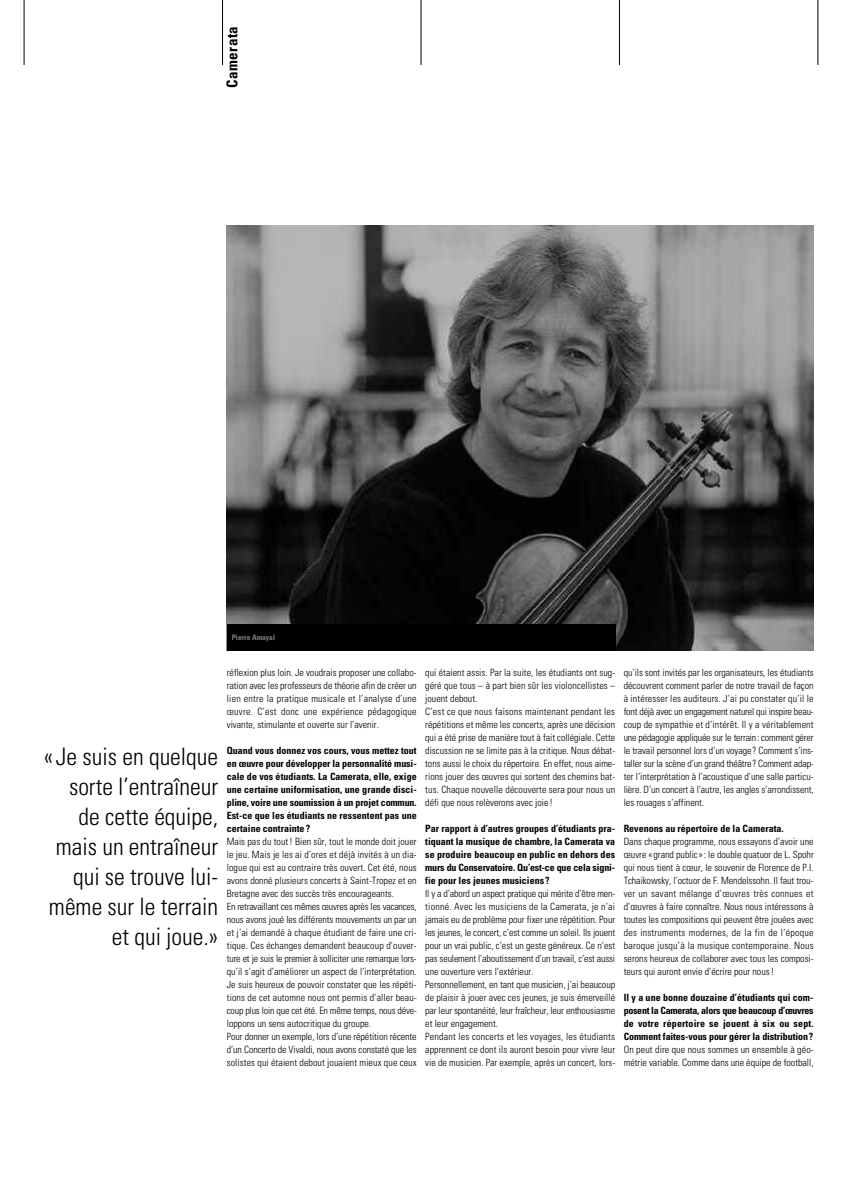
<style>
.page{position:relative;width:842px;height:1191px;background:#fff}
.page>*{position:absolute;margin:0;border:0;box-sizing:border-box;transform-origin:0 0}
.t1{font:300 condensed 24px/30px "Univers LT";color:#000;text-align:right}
.t2{font:700 condensed 15px "Univers LT";letter-spacing:.035em;color:#000}
.t3{font:300 condensed 10px/13px "Univers LT";color:#000}
.t4{font:700 condensed 10px/13px "Univers LT";color:#000;text-align:justify}
.t5{font:700 condensed 7.5px "Univers LT";color:#808080}
</style>
<div class="page">
<hr style="left:24px;top:0;width:1px;height:65px;background:#000">
<hr style="left:222px;top:0;width:1px;height:65px;background:#000">
<hr style="left:619px;top:0;width:1px;height:65px;background:#000">
<hr style="left:421px;top:0;width:1px;height:65px;background:#000">
<hr style="left:818px;top:0;width:1px;height:65px;background:#000">
<img style="left:227px;top:225px;width:587px;height:425px">
<div style="left:227px;top:624px;width:388px;height:26px;background:#000"></div>
<h2 class="t2" style="left:227px;top:88px;width:64px;rotate:-90deg">Camerata</h2>
<p class="t5" style="left:232px;top:634px;width:45px">Pierre Amoyal</p>
<h1 class="t1" style="left:44px;top:743px;width:176px">« Je suis en quelque sorte l’entraîneur de cette équipe, mais un entraîneur qui se trouve lui&shy;même sur le terrain et qui joue.»</h1>
<p class="t3" style="left:227px;top:667px;width:191px;text-align:justify">réflexion plus loin. Je voudrais proposer une collabo&shy;ration avec les professeurs de théorie afin de créer un lien entre la pratique musicale et l’analyse d’une œuvre. C’est donc une expérience pédagogique vivante, stimulante et ouverte sur l’avenir.</p>
<p class="t4" style="left:227px;top:745px;width:191px">Quand vous donnez vos cours, vous mettez tout en œuvre pour développer la personnalité musi&shy;cale de vos étudiants. La Camerata, elle, exige une certaine uniformisation, une grande disci&shy;pline, voire une soumission à un projet commun.<br>Est-ce que les étudiants ne ressentent pas une certaine contrainte ?</p>
<p class="t3" style="left:227px;top:836px;width:192px">Mais pas du tout ! Bien sûr, tout le monde doit jouer le jeu. Mais je les ai d’ores et déjà invités à un dia&shy;logue qui est au contraire très ouvert. Cet été, nous avons donné plusieurs concerts à Saint-Tropez et en Bretagne avec des succès très encourageants.<br>En retravaillant ces mêmes œuvres après les vacances, nous avons joué les différents mouvements un par un et j’ai demandé à chaque étudiant de faire une cri&shy;tique. Ces échanges demandent beaucoup d’ouver&shy;ture et je suis le premier à solliciter une remarque lors&shy;qu’il s’agit d’améliorer un aspect de l’interprétation.<br>Je suis heureux de pouvoir constater que les répéti&shy;tions de cet automne nous ont permis d’aller beau&shy;coup plus loin que cet été. En même temps, nous déve&shy;loppons un sens autocritique du groupe.<br>Pour donner un exemple, lors d’une répétition récente d’un Concerto de Vivaldi, nous avons constaté que les solistes qui étaient debout jouaient mieux que ceux</p>
<p class="t3" style="left:425px;top:667px;width:191px">qui étaient assis. Par la suite, les étudiants ont sug&shy;géré que tous – à part bien sûr les violoncellistes – jouent debout.<br>C’est ce que nous faisons maintenant pendant les répétitions et même les concerts, après une décision qui a été prise de manière tout à fait collégiale. Cette discussion ne se limite pas à la critique. Nous débat&shy;tons aussi le choix du répertoire. En effet, nous aime&shy;rions jouer des œuvres qui sortent des chemins bat&shy;tus. Chaque nouvelle découverte sera pour nous un défi que nous relèverons avec joie !</p>
<p class="t4" style="left:425px;top:823px;width:191px">Par rapport à d’autres groupes d’étudiants pra&shy;tiquant la musique de chambre, la Camerata va se produire beaucoup en public en dehors des murs du Conservatoire. Qu’est-ce que cela signi&shy;fie pour les jeunes musiciens ?</p>
<p class="t3" style="left:425px;top:888px;width:191px">Il y a d’abord un aspect pratique qui mérite d’être men&shy;tionné. Avec les musiciens de la Camerata, je n’ai jamais eu de problème pour fixer une répétition. Pour les jeunes, le concert, c’est comme un soleil. Ils jouent pour un vrai public, c’est un geste généreux. Ce n’est pas seulement l’aboutissement d’un travail, c’est aussi une ouverture vers l’extérieur.<br>Personnellement, en tant que musicien, j’ai beaucoup de plaisir à jouer avec ces jeunes, je suis émerveillé par leur spontanéité, leur fraîcheur, leur enthousiasme et leur engagement.<br>Pendant les concerts et les voyages, les étudiants apprennent ce dont ils auront besoin pour vivre leur vie de musicien. Par exemple, après un concert, lors-</p>
<p class="t3" style="left:624px;top:667px;width:192px;text-align:justify">qu’ils sont invités par les organisateurs, les étudiants découvrent comment parler de notre travail de façon à intéresser les auditeurs. J’ai pu constater qu’il le font déjà avec un engagement naturel qui inspire beau&shy;coup de sympathie et d’intérêt. Il y a véritablement une pédagogie appliquée sur le terrain: comment gérer le travail personnel lors d’un voyage? Comment s’ins&shy;taller sur la scène d’un grand théâtre? Comment adap&shy;ter l’interprétation à l’acoustique d’une salle particu&shy;lière. D’un concert à l’autre, les angles s’arrondissent, les rouages s’affinent.</p>
<p class="t4" style="left:624px;top:823px;width:161px">Revenons au répertoire de la Camerata.</p>
<p class="t3" style="left:624px;top:836px;width:192px;text-align:justify">Dans chaque programme, nous essayons d’avoir une œuvre «grand public »: le double quatuor de L. Spohr qui nous tient à cœur, le souvenir de Florence de P.I.<br>Tchaikowsky, l’octuor de F. Mendelssohn. Il faut trou&shy;ver un savant mélange d’œuvres très connues et d’œuvres à faire connaître. Nous nous intéressons à toutes les compositions qui peuvent être jouées avec des instruments modernes, de la fin de l’époque baroque jusqu’à la musique contemporaine. Nous serons heureux de collaborer avec tous les composi&shy;teurs qui auront envie d’écrire pour nous !</p>
<p class="t4" style="left:624px;top:992px;width:191px">Il y a une bonne douzaine d’étudiants qui com&shy;posent la Camerata, alors que beaucoup d’œuvres de votre répertoire se jouent à six ou sept.<br>Comment faites-vous pour gérer la distribution?</p>
<p class="t3" style="left:624px;top:1044px;width:191px">On peut dire que nous sommes un ensemble à géo&shy;métrie variable. Comme dans une équipe de football,</p>
</div>
